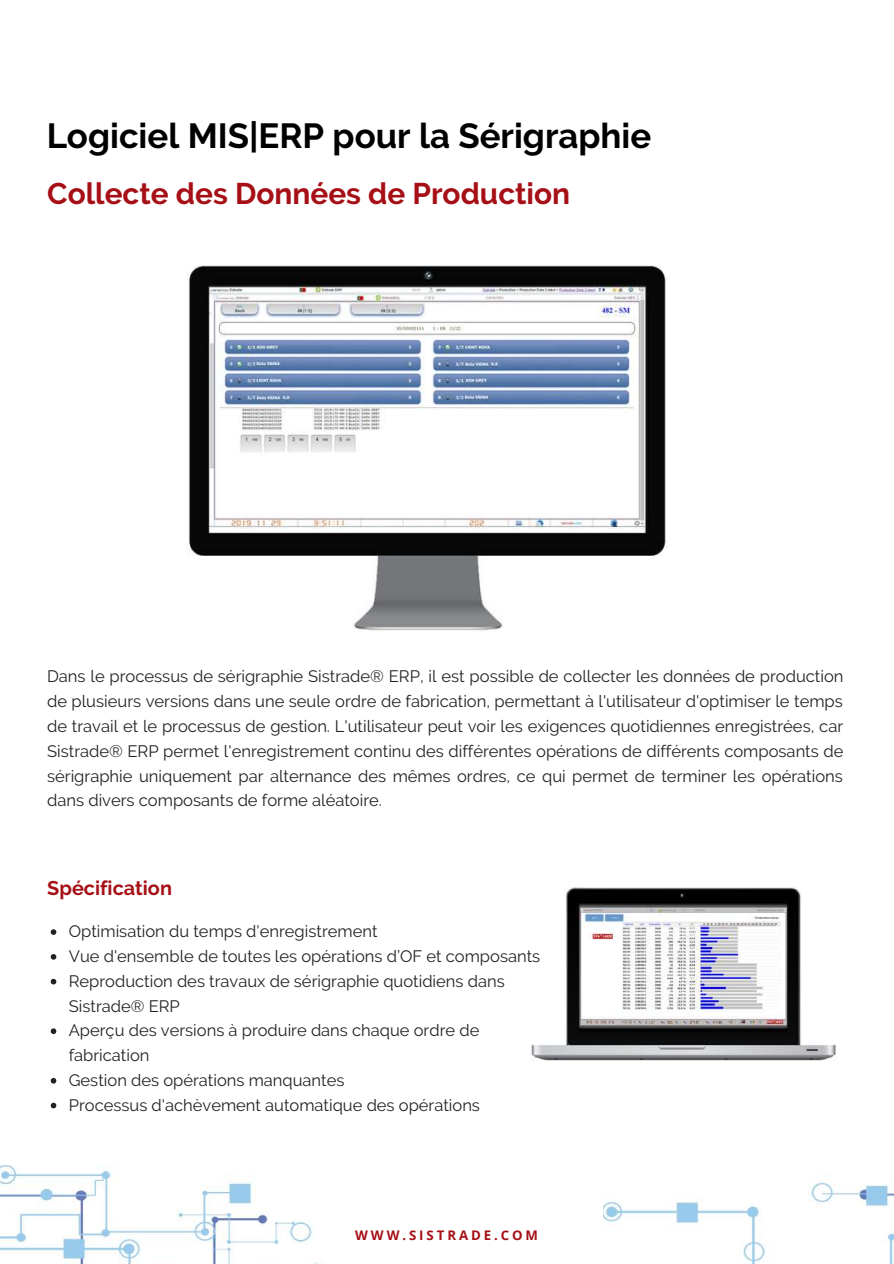
<style>
.page{position:relative;width:894px;height:1264px;background:#fff}
.page>*{position:absolute;margin:0;border:0;box-sizing:border-box;transform-origin:0 0}
.t1{font:700 34.8px "Raleway";color:#000}
.t2{font:700 29.85px "Raleway";color:#a60f16}
.t3{font:700 19.8px "Raleway";color:#a60f16}
.t4{font:16.5px/24.8px "Raleway";color:#222}
.t5{font:700 13.2px "Open Sans";letter-spacing:.22em;color:#a60f16}
</style>
<div class="page">
<img style="left:0;top:1165px;width:322px;height:98px">
<img style="left:603px;top:1182px;width:290px;height:81px">
<img style="left:188px;top:266px;width:478px;height:365px">
<img style="left:531px;top:887px;width:306px;height:174px">
<svg style="left:51px;top:929px;width:5px;height:5px"></svg>
<svg style="left:51px;top:954px;width:5px;height:5px"></svg>
<svg style="left:51px;top:978px;width:5px;height:6px"></svg>
<svg style="left:51px;top:1028px;width:5px;height:6px"></svg>
<svg style="left:51px;top:1078px;width:5px;height:5px"></svg>
<svg style="left:51px;top:1102px;width:5px;height:6px"></svg>
<h1 class="t1" style="left:47px;top:116px;width:606px">Logiciel MIS|ERP pour la Sérigraphie</h1>
<h2 class="t2" style="left:47px;top:176px;width:524px">Collecte des Données de Production</h2>
<p class="t4" style="left:47px;top:664px;width:797px;text-align:justify">Dans le processus de sérigraphie Sistrade® ERP, il est possible de collecter les données de production de plusieurs versions dans une seule ordre de fabrication, permettant à l'utilisateur d'optimiser le temps de travail et le processus de gestion. L'utilisateur peut voir les exigences quotidiennes enregistrées, car Sistrade® ERP permet l'enregistrement continu des différentes opérations de différents composants de sérigraphie uniquement par alternance des mêmes ordres, ce qui permet de terminer les opérations dans divers composants de forme aléatoire.</p>
<p class="t3" style="left:47px;top:876px;width:126px">Spécification</p>
<p class="t4" style="left:69px;top:918px;width:473px">Optimisation du temps d'enregistrement<br>Vue d'ensemble de toutes les opérations d’OF et composants Reproduction des travaux de sérigraphie quotidiens dans Sistrade® ERP<br>Aperçu des versions à produire dans chaque ordre de fabrication<br>Gestion des opérations manquantes<br>Processus d'achèvement automatique des opérations</p>
<p class="t5" style="left:355px;top:1225px;width:184px">WWW.SISTRADE.COM</p>
</div>
